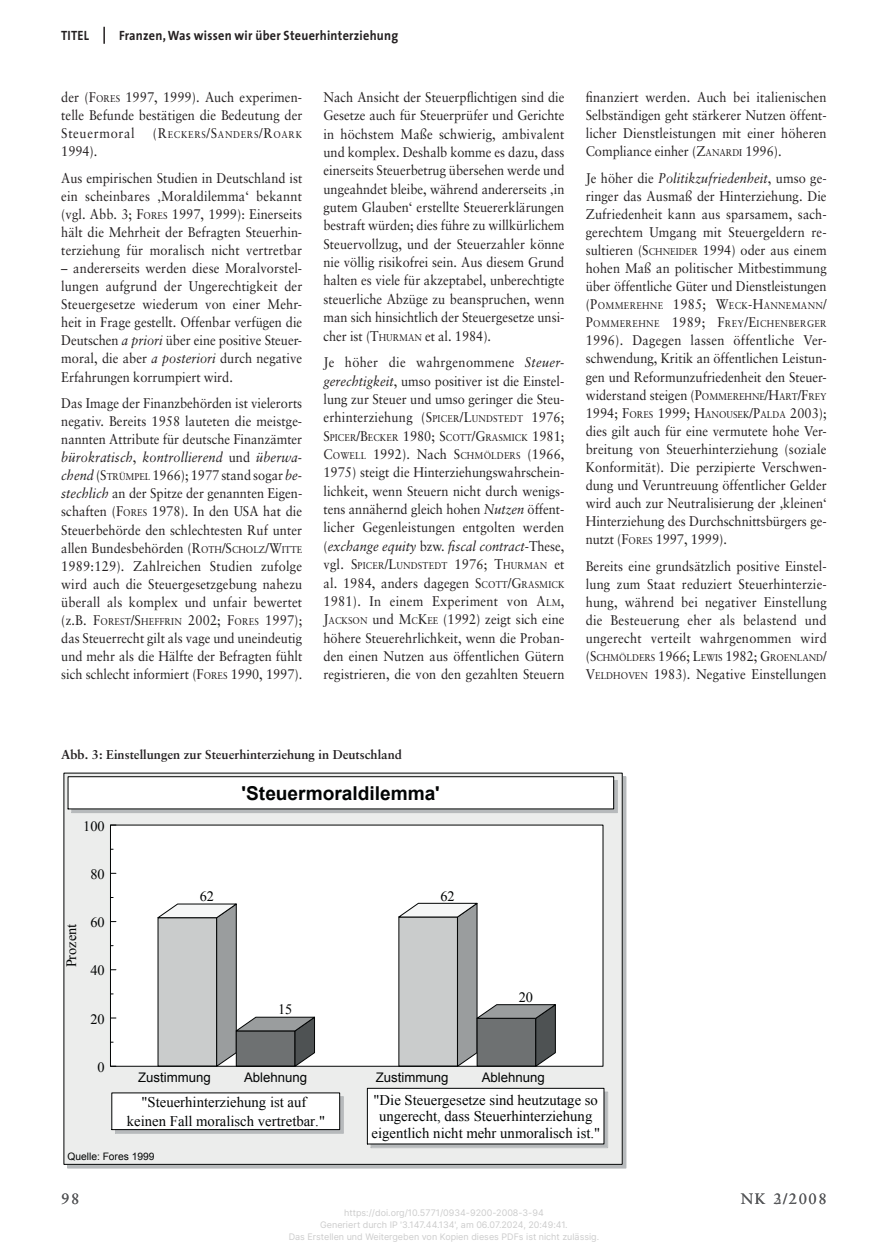
<style>
.page{position:relative;width:888px;height:1258px;background:#fff}
.page>*{position:absolute;margin:0;border:0;box-sizing:border-box;transform-origin:0 0}
.t1{font:700 19.05px "Arial";color:#020404}
.t2{font:15px "Sabon";letter-spacing:.1em;color:#57585a}
.t3{font:14.7px/16.5px "Times New Roman";color:#020404;text-align:center}
.t4{font:14.25px "Times New Roman";color:#020404}
.t5{font:14.1px/18.1px "Sabon";letter-spacing:.005em;color:#231f20;text-align:justify;scale:.91 1}
.t6{font:700 13.5px "The Sans";letter-spacing:.02em;color:#231f20;scale:.91 1}
.t7{font:13.2px "Arial";color:#020404}
.t8{font:700 12.9px "Sabon";color:#231f20}
.t9{font:10.35px "Arial";color:#020404}
.t10{font:9.75px/18.1px "Sabon";letter-spacing:.045em;color:#231f20;scale:.91 1}
.t11{font:9.75px "Sabon";letter-spacing:.005em;color:#231f20;scale:.91 1}
.t12{font:9.75px "Sabon";color:#231f20;scale:.91 1}
.t13{font:9.75px "Sabon";letter-spacing:.025em;color:#231f20;scale:.91 1}
.t14{font:9.75px "Sabon";letter-spacing:.075em;color:#231f20;scale:.91 1}
.t15{font:9px/12px "Inter";color:#ccc;text-align:center}
.s1{font-size:9.75px}
.s2{font-size:14.1px}
.s3{font-style:italic}
</style>
<div class="page">
<svg style="left:103px;top:27px;width:2px;height:17px"></svg>
<div style="left:64px;top:773px;width:558px;height:391px;background:#ecedec"></div>
<div style="left:110px;top:825px;width:493px;height:241px;background:#fff"></div>
<svg style="left:157px;top:903px;width:159px;height:164px"></svg>
<svg style="left:398px;top:902px;width:159px;height:165px"></svg>
<svg style="left:373px;top:1094px;width:233px;height:52px"></svg>
<div style="left:371px;top:1092px;width:237px;height:56px;border:1px solid #b7babc"></div>
<div style="left:368px;top:1089px;width:236px;height:54px;background:#fff"></div>
<div style="left:367px;top:1088px;width:237px;height:56px;border:1px solid #020404"></div>
<svg style="left:117px;top:1098px;width:224px;height:33px"></svg>
<div style="left:115px;top:1096px;width:228px;height:37px;border:1px solid #b7babc"></div>
<div style="left:112px;top:1093px;width:227px;height:36px;background:#fff"></div>
<svg style="left:74px;top:782px;width:541px;height:29px;background:#838586"></svg>
<div style="left:72px;top:780px;width:545px;height:33px;border:1px solid #b7babc"></div>
<div style="left:68px;top:777px;width:545px;height:31px;background:#fff"></div>
<p class="t6" style="left:61px;top:27px;width:32px">TITEL</p>
<p class="t6" style="left:119px;top:27px;width:308px">Franzen, Was wissen wir über Steuerhinterziehung</p>
<p class="t5" style="left:61px;top:88px;width:266px">der (F<span class="s1">ores</span> 1997, 1999). Auch experimen&shy;telle Befunde bestätigen die Bedeutung der Steuermoral</p>
<p class="t14" style="left:153px;top:129px;width:165px"><span class="s2">(R</span>eckers<span class="s2">/S</span>an-d ers<span class="s2">/R</span>oark</p>
<p class="t5" style="left:61px;top:138px;width:266px;line-height:26.4px">1994).<br>Aus empirischen Studien in Deutschland ist</p>
<p class="t5" style="left:61px;top:186px;width:266px">ein scheinbares ‚Moraldilemma‘ bekannt (vgl. Abb. 3; F<span class="s1">ores</span> 1997, 1999): Einerseits hält die Mehrheit der Befragten Steuerhin&shy;terziehung für moralisch nicht vertretbar</p>
<p class="t5" style="left:61px;top:259px;width:266px">– andererseits werden diese Moralvorstel&shy;lungen aufgrund der Ungerechtigkeit der Steuergesetze wiederum von einer Mehr&shy;heit in Frage gestellt. Offenbar verfügen die Deutschen <span class="s3">a priori</span> über eine positive Steuer&shy;moral, die aber <span class="s3">a posteriori</span> durch nega-tive Erfahrungen korrumpiert wird.</p>
<p class="t5" style="left:61px;top:394px;width:266px">Das Image der Finanzbehörden ist vielerorts negativ. Bereits 1958 lauteten die meistge&shy;nannten Attribute für deutsche Finanzämter <span class="s3">bürokratisch</span>, <span class="s3">kontrollierend</span> und <span class="s3">überwa&shy;chend</span> (S<span class="s1">trümpel</span> 1966); 1977 stand sogar <span class="s3">be&shy;stechlich</span> an der Spitze der genannten Eigen&shy;schaften (F<span class="s1">ores</span> 1978). In den USA hat die Steuerbehörde den schlechtesten Ruf unter allen Bundesbehörden (R<span class="s1">oth</span>/S<span class="s1">cholz</span>/W<span class="s1">itte </span>1989:129). Zahlreichen Studien zufolge wird auch die Steuergesetzgebung nahezu überall als komplex und unfair be-wertet (z.B. F<span class="s1">orest</span>/S<span class="s1">heffrin</span> 2002; F<span class="s1">ores</span> 1997); das Steuerrecht gilt als vage und uneindeutig und mehr als die Hälfte der Befragten fühlt sich schlecht informiert (F<span class="s1">ores</span> 1990, 1997).</p>
<p class="t5" style="left:323px;top:88px;width:266px">Nach Ansicht der Steuerpflichtigen sind die Gesetze auch für Steuer-prüfer und Gerichte in höchstem Maße schwierig, ambivalent und komplex. Deshalb komme es dazu, dass einerseits Steuerbetrug übersehen werde und ungeahndet bleibe, während andererseits ‚in gutem Glauben‘ erstellte Steuererklärungen be-straft würden; dies führe zu willkürlichem Steuervollzug, und der Steuerzahler kön-ne nie völlig risikofrei sein. Aus diesem Grund halten es viele für akzeptabel, unberech-tigte steuerliche Abzüge zu beanspruchen, wenn man sich hinsichtlich der Steuer-gesetze unsi&shy;cher ist (T<span class="s1">hurman</span> et al. 1984).</p>
<p class="t5" style="left:323px;top:353px;width:266px">Je höher die wahrgenommene <span class="s3">Steuer&shy;gerechtig-keit</span>, umso positiver ist die Einstel&shy;lung zur Steuer und umso geringer die Steu&shy;erhinterziehung (S<span class="s1">picer</span>/L<span class="s1">und-stedt</span> 1976;</p>
<p class="t11" style="left:323px;top:431px;width:266px"><span class="s2">S</span>picer<span class="s2">/B</span>ecker <span class="s2">1980; S</span>cott<span class="s2">/G</span>rasmick <span class="s2">1981;</span></p>
<p class="t5" style="left:323px;top:445px;width:266px">C<span class="s1">owell</span> 1992). Nach S<span class="s1">chmölders</span> (1966, 1975) steigt die Hinterziehungswahrschein&shy;lichkeit, wenn Steuern nicht durch wenigs&shy;tens annähernd gleich hohen <span class="s3">Nutzen</span> öffent&shy;licher Ge-genleistungen entgolten werden (<span class="s3">exchange equity</span> bzw. <span class="s3">fiscal contract</span>-These,</p>
<p class="t13" style="left:323px;top:560px;width:266px"><span class="s2">vgl. S</span>picer<span class="s2">/L</span>und-stedt <span class="s2">1976; T</span>hurman <span class="s2">et</span></p>
<p class="t5" style="left:323px;top:573px;width:266px">al. 1984, anders dagegen S<span class="s1">cott</span>/G<span class="s1">ras-mick </span>1981). In einem Experiment von A<span class="s1">lm</span>, J<span class="s1">acks on</span> und M<span class="s1">c</span>K<span class="s1">ee</span> (1992) zeigt sich eine hö-he-re Steuerehrlichkeit, wenn die Proban&shy;den einen Nutzen aus öffentlichen Gütern re-gistrieren, die von den gezahlten Steuern</p>
<p class="t5" style="left:586px;top:88px;width:266px">finanziert werden. Auch bei italienischen Selbständigen geht stärkerer Nutzen öffent&shy;licher Dienstleistungen mit einer höheren Compliance einher (Z<span class="s1">anardi</span> 1996).</p>
<p class="t5" style="left:586px;top:168px;width:266px">Je höher die <span class="s3">Politikzufriedenheit</span>, umso ge&shy;ringer das Ausmaß der Hinterziehung. Die Zufriedenheit kann aus sparsamem, sach&shy;gerechtem Umgang mit Steuer-gel-dern re&shy;sultieren (S<span class="s1">chneider</span> 1994) oder aus einem hohen Maß an politischer Mitbestimmung über öffentliche Güter und Dienst-leistungen</p>
<p class="t10" style="left:586px;top:297px;width:266px"><span class="s2">(P</span>ommerehne <span class="s2">1985; W</span>eck<span class="s2">-H</span>anne-mann<span class="s2">/<br>P</span>ommerehne <span class="s2">1989; F</span>rey<span class="s2">/E</span>ichenberger</p>
<p class="t5" style="left:586px;top:331px;width:266px">1996). Dagegen lassen öffentliche Ver&shy;schwendung, Kritik an öffentlichen Leistun&shy;gen und Reform-un-zufriedenheit den Steuer&shy;widerstand steigen (P<span class="s1">ommerehne</span>/H<span class="s1">art</span>/F<span class="s1">rey </span>1994; F<span class="s1">ores</span> 1999; H<span class="s1">anou-sek</span>/P<span class="s1">alda</span> 2003); dies gilt auch für eine vermutete hohe Ver&shy;brei-tung von Steuer-hinterziehung (soziale Konformität). Die perzipierte Verschwen&shy;dung und Veruntreuung öffent-licher Gel-der wird auch zur Neutralisierung der ‚kleinen‘ Hinterziehung des Durchschnittsbürgers ge&shy;nutzt (F<span class="s1">ores</span> 1997, 1999).</p>
<p class="t5" style="left:586px;top:557px;width:266px">Bereits eine grundsätzlich positive Einstel&shy;lung zum Staat reduziert Steuerhinterzie&shy;hung, während bei negativer Einstellung die Besteuerung eher als be-lastend und ungerecht verteilt wahrgenommen wird</p>
<p class="t12" style="left:586px;top:652px;width:266px"><span class="s2">(S</span>chmölders <span class="s2">1966; L</span>ewis <span class="s2">1982; G</span>roenland<span class="s2">/</span></p>
<p class="t5" style="left:586px;top:665px;width:266px">V<span class="s1">eldhoven</span> 1983). Negative Einstellungen</p>
<p class="t8" style="left:61px;top:747px;width:342px">Abb. 3: Einstellungen zur Steuerhinterziehung in Deutschland</p>
<p class="t4" style="left:83px;top:816px;width:23px">100</p>
<p class="t4" style="left:90px;top:864px;width:16px">80</p>
<p class="t4" style="left:62px;top:967px;width:45px;rotate:-90deg">Prozent</p>
<p class="t4" style="left:90px;top:913px;width:16px">60</p>
<p class="t4" style="left:90px;top:961px;width:16px">40</p>
<p class="t4" style="left:90px;top:1009px;width:16px">20</p>
<p class="t4" style="left:98px;top:1057px;width:9px">0</p>
<h1 class="t1" style="left:242px;top:780px;width:200px">'Steuermoraldilemma'</h1>
<p class="t4" style="left:200px;top:887px;width:16px">62</p>
<p class="t4" style="left:440px;top:886px;width:16px">62</p>
<p class="t4" style="left:278px;top:1000px;width:16px">15</p>
<p class="t4" style="left:519px;top:987px;width:16px">20</p>
<p class="t7" style="left:138px;top:1069px;width:74px">Zustimmung</p>
<p class="t7" style="left:244px;top:1069px;width:65px">Ablehnung</p>
<p class="t7" style="left:376px;top:1068px;width:74px">Zustimmung</p>
<p class="t7" style="left:482px;top:1068px;width:65px">Ablehnung</p>
<p class="t3" style="left:127px;top:1092px;width:200px;line-height:18.9px">"Steuerhinterziehung ist auf keinen Fall moralisch vertretbar."</p>
<p class="t9" style="left:67px;top:1149px;width:89px">Quelle: Fores 1999</p>
<p class="t3" style="left:371px;top:1091px;width:230px">"Die Steuergesetze sind heutzutage so ungerecht, dass Steuerhinterziehung eigentlich nicht mehr unmoralisch ist."</p>
<p class="t2" style="left:741px;top:1190px;width:87px">NK 2/2008</p>
<p class="t2" style="left:61px;top:1190px;width:20px">98</p>
<p class="t2" style="left:773px;top:1190px;width:10px">3</p>
<p class="t15" style="left:289px;top:1207px;width:312px">https://doi.org/10.5771/0934-9200-2008-3-94<br>Generiert durch IP '3.147.44.134', am 06.07.2024, 20:49:41.<br>Das Erstellen und Weitergeben von Kopien dieses PDFs ist nicht zulässig.</p>
</div>
